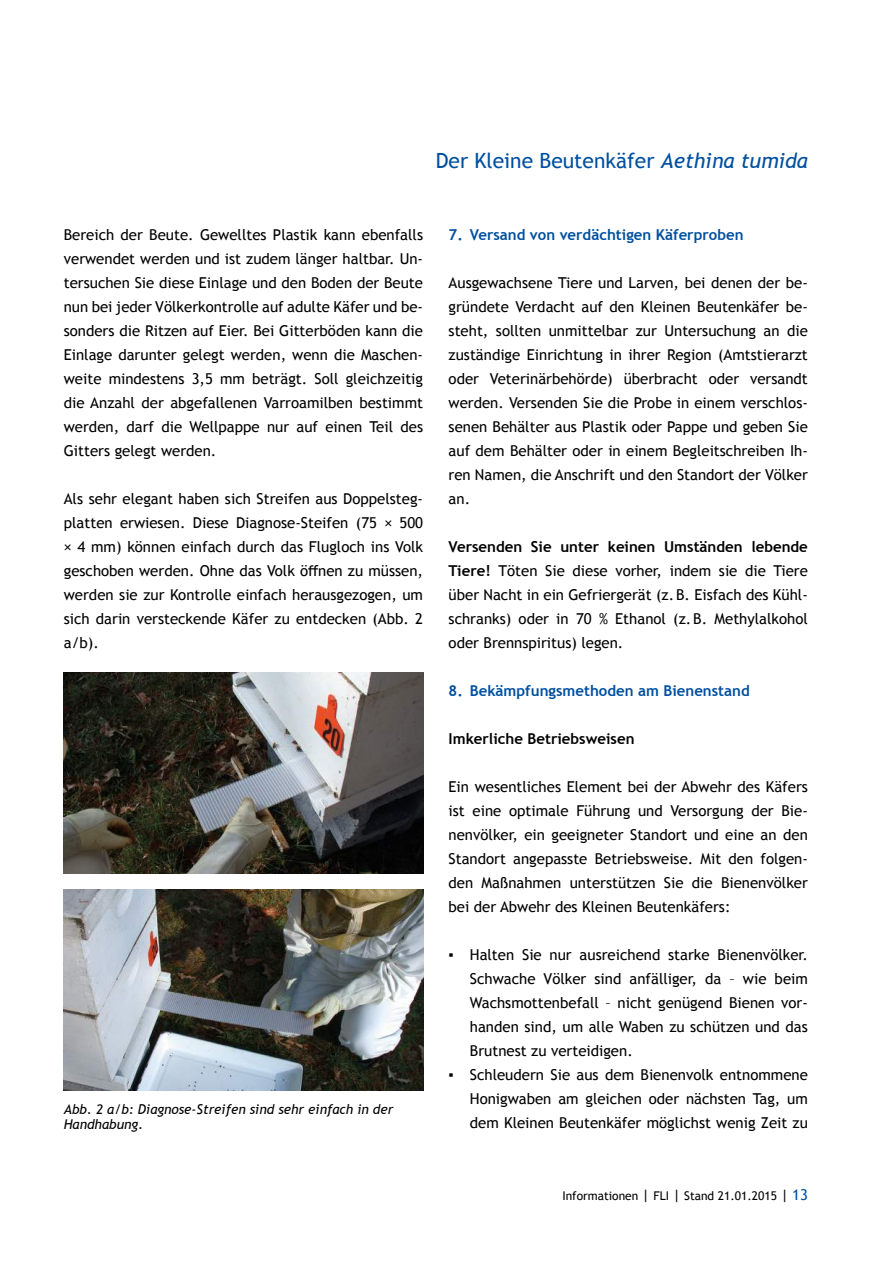
<style>
.page{position:relative;width:893px;height:1263px;background:#fff}
.page>*{position:absolute;margin:0;border:0;box-sizing:border-box;transform-origin:0 0}
.t1{font:21px "Trebuchet MS";color:#004f9f}
.t2{font:15px/24px "Trebuchet MS";color:#000;text-align:justify}
.t3{font:700 15px "Trebuchet MS";color:#004f9f}
.t4{font:700 15px "Trebuchet MS";color:#000}
.t5{font:italic 13.5px/15px "Trebuchet MS";color:#000}
.t6{font:12px "Trebuchet MS";color:#000}
.s1{font-style:italic}
.s2{font-weight:700}
.s3{font-family:"Arial"}
.s4{font-size:15px}
.s5{font-size:15px;color:#004f9f}
</style>
<div class="page">
<img style="left:64px;top:672px;width:359px;height:202px">
<img style="left:64px;top:890px;width:359px;height:201px">
<h1 class="t1" style="left:436px;top:147px;width:374px">Der Kleine Beutenkäfer <span class="s1">Aethina tumida</span></h1>
<p class="t2" style="left:64px;top:223px;width:361px">Bereich der Beute. Gewelltes Plastik kann ebenfalls verwendet werden und ist zudem länger haltbar. Un&shy;tersuchen Sie diese Einlage und den Boden der Beute nun bei jeder Völkerkontrolle auf adulte Käfer und be&shy;sonders die Ritzen auf Eier. Bei Gitterböden kann die Einlage darunter gelegt werden, wenn die Maschen&shy;weite mindestens 3,5 mm beträgt. Soll gleichzeitig die Anzahl der abgefallenen Varroamilben bestimmt werden, darf die Wellpappe nur auf einen Teil des Gitters gelegt werden.</p>
<p class="t2" style="left:64px;top:487px;width:361px">Als sehr elegant haben sich Streifen aus Doppelsteg&shy;platten erwiesen. Diese Diagnose-Steifen (75 × 500 × 4 mm) können einfach durch das Flugloch ins Volk geschoben werden. Ohne das Volk öffnen zu müssen, werden sie zur Kontrolle einfach herausgezogen, um sich darin versteckende Käfer zu entdecken (Abb. 2 a/b).</p>
<p class="t5" style="left:64px;top:1102px;width:331px">Abb. 2 a/b: Diagnose-Streifen sind sehr einfach in der<br>Handhabung.</p>
<p class="t3" style="left:449px;top:225px;width:296px">7. Versand von verdächtigen Käferproben</p>
<p class="t2" style="left:449px;top:271px;width:361px">Ausgewachsene Tiere und Larven, bei denen der be&shy;gründete Verdacht auf den Kleinen Beutenkäfer be&shy;steht, sollten unmittelbar zur Untersuchung an die zuständige Einrichtung in ihrer Region (Amtstierarzt oder Veterinärbehörde) überbracht oder versandt werden. Versenden Sie die Probe in einem verschlos&shy;senen Behälter aus Plastik oder Pappe und geben Sie auf dem Behälter oder in einem Begleitschreiben Ih&shy;ren Namen, die Anschrift und den Standort der Völker an.</p>
<p class="t2" style="left:449px;top:535px;width:361px"><span class="s2">Versenden Sie unter keinen Umständen lebende Tiere!</span> Töten Sie diese vorher, indem sie die Tiere über Nacht in ein Gefriergerät (z.B. Eisfach des Kühl&shy;schranks) oder in 70 % Ethanol (z.B. Methylalkohol oder Brennspiritus) legen.</p>
<p class="t3" style="left:449px;top:681px;width:303px">8. Bekämpfungsmethoden am Bienenstand</p>
<p class="t4" style="left:449px;top:729px;width:187px">Imkerliche Betriebsweisen</p>
<p class="t2" style="left:449px;top:775px;width:361px">Ein wesentliches Element bei der Abwehr des Käfers ist eine optimale Führung und Versorgung der Bie&shy;nenvölker, ein geeigneter Standort und eine an den Standort angepasste Betriebsweise. Mit den folgen&shy;den Maßnahmen unterstützen Sie die Bienenvölker bei der Abwehr des Kleinen Beutenkäfers:</p>
<p class="t2" style="left:470px;top:943px;width:340px;text-indent:-21px"><span class="s3">▪</span>▪ Halten Sie nur ausreichend starke Bienenvölker.<br>Schwache Völker sind anfälliger, da – wie beim Wachsmottenbefall – nicht genügend Bienen vor&shy;handen sind, um alle Waben zu schützen und das Brutnest zu verteidigen.</p>
<p class="t2" style="left:470px;top:1063px;width:340px;text-indent:-21px"><span class="s3">▪</span>▪ Schleudern Sie aus dem Bienenvolk entnommene Honigwaben am gleichen oder nächsten Tag, um dem Kleinen Beutenkäfer möglichst wenig Zeit zu</p>
<p class="t6" style="left:562px;top:1188px;width:247px">Informationen <span class="s4">|</span> FLI <span class="s4">|</span> Stand 21.01.2015 <span class="s4">|</span> <span class="s5">13</span></p>
</div>
